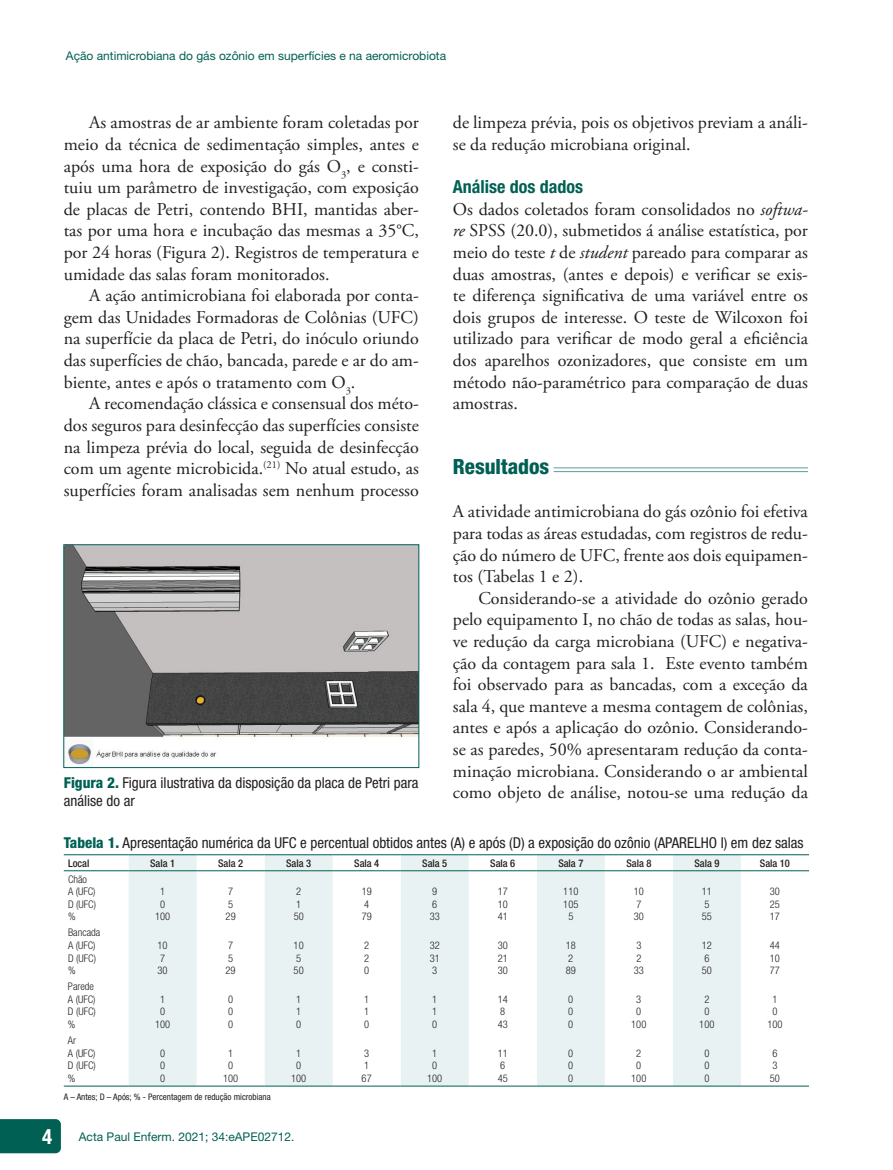
<style>
.page{position:relative;width:893px;height:1170px;background:#fff}
.page>*{position:absolute;margin:0;border:0;box-sizing:border-box;transform-origin:0 0}
.t1{font:800 condensed 21px "Helvetica Neue LT Std";color:#006053}
.t2{font:700 condensed 21px "Helvetica Neue LT Std";color:#fff}
.t3{font:18px/21.6px "Adobe Garamond Pro";color:#231f20;text-align:justify}
.t4{font:700 condensed 18px "Helvetica Neue LT Std";color:#006053}
.t5{font:condensed 15px/18px "Helvetica Neue LT Std";color:#231f20}
.t6{font:12px "Helvetica Neue LT Std";color:#006053}
.t7{font:300 condensed 10.5px/12.6px "Helvetica Neue LT Std";color:#231f20}
.t8{font:500 condensed 10.5px "Helvetica Neue LT Std";color:#231f20}
.t9{font:condensed 9px "Helvetica Neue LT Std";color:#231f20}
.s1{font-style:italic}
.s2{font-weight:800;color:#006053}
</style>
<div class="page">
<div style="left:0;top:1119px;width:61px;height:34px;background:#006053"></div>
<hr style="left:453px;top:467px;width:355px;height:1px;background:#5c9e99">
<hr style="left:453px;top:471px;width:355px;height:1px;background:#5c9e99">
<div style="left:453px;top:461px;width:101px;height:20px;background:#fff"></div>
<img style="left:65px;top:546px;width:352px;height:219px">
<div style="left:63px;top:544px;width:356px;height:224px;border:1px solid #006053"></div>
<svg style="left:129px;top:855px;width:612px;height:230px;fill:#e9f2f2"></svg>
<hr style="left:64px;top:854px;width:65px;height:1px;background:#006053">
<hr style="left:129px;top:854px;width:68px;height:1px;background:#006053">
<hr style="left:197px;top:854px;width:68px;height:1px;background:#006053">
<hr style="left:265px;top:854px;width:68px;height:1px;background:#006053">
<hr style="left:333px;top:854px;width:68px;height:1px;background:#006053">
<hr style="left:401px;top:854px;width:68px;height:1px;background:#006053">
<hr style="left:469px;top:854px;width:68px;height:1px;background:#006053">
<hr style="left:537px;top:854px;width:68px;height:1px;background:#006053">
<hr style="left:605px;top:854px;width:68px;height:1px;background:#006053">
<hr style="left:673px;top:854px;width:68px;height:1px;background:#006053">
<hr style="left:741px;top:854px;width:68px;height:1px;background:#006053">
<hr style="left:64px;top:870px;width:65px;height:1px;background:#006053">
<hr style="left:129px;top:870px;width:68px;height:1px;background:#006053">
<hr style="left:197px;top:870px;width:68px;height:1px;background:#006053">
<hr style="left:265px;top:870px;width:68px;height:1px;background:#006053">
<hr style="left:333px;top:870px;width:68px;height:1px;background:#006053">
<hr style="left:401px;top:870px;width:68px;height:1px;background:#006053">
<hr style="left:469px;top:870px;width:68px;height:1px;background:#006053">
<hr style="left:537px;top:870px;width:68px;height:1px;background:#006053">
<hr style="left:605px;top:870px;width:68px;height:1px;background:#006053">
<hr style="left:673px;top:870px;width:68px;height:1px;background:#006053">
<hr style="left:741px;top:870px;width:68px;height:1px;background:#006053">
<hr style="left:64px;top:1085px;width:65px;height:1px;background:#006053">
<hr style="left:129px;top:1085px;width:68px;height:1px;background:#006053">
<hr style="left:197px;top:1085px;width:68px;height:1px;background:#006053">
<hr style="left:265px;top:1085px;width:68px;height:1px;background:#006053">
<hr style="left:333px;top:1085px;width:68px;height:1px;background:#006053">
<hr style="left:401px;top:1085px;width:68px;height:1px;background:#006053">
<hr style="left:469px;top:1085px;width:68px;height:1px;background:#006053">
<hr style="left:537px;top:1085px;width:68px;height:1px;background:#006053">
<hr style="left:605px;top:1085px;width:68px;height:1px;background:#006053">
<hr style="left:673px;top:1085px;width:68px;height:1px;background:#006053">
<hr style="left:741px;top:1085px;width:68px;height:1px;background:#006053">
<p class="t6" style="left:66px;top:48px;width:382px">Ação antimicrobiana do gás ozônio em superfícies e na aeromicrobiota</p>
<p class="t3" style="left:64px;top:112px;width:357px;text-indent:26px">As amostras de ar ambiente foram coletadas por meio da técnica de sedimentação simples, antes e após uma hora de exposição do gás O<sub>3</sub>, e consti&shy;tuiu um parâmetro de investigação, com exposição de placas de Petri, contendo BHI, mantidas aber&shy;tas por uma hora e incubação das mesmas a 35°C, por 24 horas (Figura 2). Registros de temperatura e umidade das salas foram monitorados.</p>
<p class="t3" style="left:64px;top:285px;width:357px;text-indent:26px">A ação antimicrobiana foi elaborada por conta&shy;gem das Unidades Formadoras de Colônias (UFC) na superfície da placa de Petri, do inóculo oriundo das superfícies de chão, bancada, parede e ar do am&shy;biente, antes e após o tratamento com O<sub>3</sub>.</p>
<p class="t3" style="left:64px;top:393px;width:357px;text-indent:26px">A recomendação clássica e consensual dos méto&shy;dos seguros para desinfecção das superfícies consiste na limpeza prévia do local, seguida de desinfecção com um agente microbicida.<sup>(21)</sup> No atual estudo, as superfícies foram analisadas sem nenhum processo</p>
<p class="t3" style="left:453px;top:112px;width:357px">de limpeza prévia, pois os objetivos previam a análi&shy;se da redução microbiana original.</p>
<p class="t4" style="left:453px;top:176px;width:132px">Análise dos dados</p>
<p class="t3" style="left:453px;top:199px;width:357px">Os dados coletados foram consolidados no <span class="s1">softwa&shy;re</span> SPSS (20.0), submetidos á análise estatística, por meio do teste <span class="s1">t</span> de <span class="s1">student</span> pareado para comparar as duas amostras, (antes e depois) e verificar se exis&shy;te diferença significativa de uma variável entre os dois grupos de interesse. O teste de Wilcoxon foi utilizado para verificar de modo geral a eficiência dos aparelhos ozonizadores, que consiste em um método não-paramétrico para comparação de duas amostras.</p>
<p class="t1" style="left:453px;top:453px;width:98px">Resultados</p>
<p class="t3" style="left:453px;top:501px;width:357px">A atividade antimicrobiana do gás ozônio foi efetiva para todas as áreas estudadas, com registros de redu&shy;ção do número de UFC, frente aos dois equipamen&shy;tos (Tabelas 1 e 2).</p>
<p class="t3" style="left:453px;top:588px;width:357px;text-indent:26px">Considerando-se a atividade do ozônio gerado pelo equipamento I, no chão de todas as salas, hou&shy;ve redução da carga microbiana (UFC) e negativa&shy;ção da contagem para sala 1. Este evento também foi observado para as bancadas, com a exceção da sala 4, que manteve a mesma contagem de colônias, antes e após a aplicação do ozônio. Considerando&shy;se as paredes, 50% apresentaram redução da conta&shy;minação microbiana. Considerando o ar ambiental como objeto de análise, notou-se uma redução da</p>
<p class="t5" style="left:64px;top:774px;width:356px"><span class="s2">Figura 2.</span> Figura ilustrativa da disposição da placa de Petri para análise do ar</p>
<p class="t5" style="left:64px;top:833px;width:741px"><span class="s2">Tabela 1.</span> Apresentação numérica da UFC e percentual obtidos antes (A) e após (D) a exposição do ozônio (APARELHO I) em dez salas</p>
<p class="t8" style="left:68px;top:856px;width:23px">Local</p>
<p class="t8" style="left:150px;top:856px;width:27px">Sala 1</p>
<p class="t8" style="left:218px;top:856px;width:27px">Sala 2</p>
<p class="t8" style="left:286px;top:856px;width:27px">Sala 3</p>
<p class="t8" style="left:354px;top:856px;width:27px">Sala 4</p>
<p class="t8" style="left:422px;top:856px;width:27px">Sala 5</p>
<p class="t8" style="left:490px;top:856px;width:27px">Sala 6</p>
<p class="t8" style="left:558px;top:856px;width:27px">Sala 7</p>
<p class="t8" style="left:626px;top:856px;width:27px">Sala 8</p>
<p class="t8" style="left:694px;top:856px;width:27px">Sala 9</p>
<p class="t8" style="left:760px;top:856px;width:32px">Sala 10</p>
<p class="t7" style="left:68px;top:872px;width:29px">Chão<br>A (UFC)<br>D (UFC) %</p>
<p class="t7" style="left:155px;top:885px;width:17px;text-align:center">1<br>0<br>100</p>
<p class="t7" style="left:226px;top:885px;width:12px">7<br>5<br>29</p>
<p class="t7" style="left:294px;top:885px;width:12px">2<br>1<br>50</p>
<p class="t7" style="left:362px;top:885px;width:12px">19<br>4<br>79</p>
<p class="t7" style="left:430px;top:885px;width:12px">9<br>6<br>33</p>
<p class="t7" style="left:498px;top:885px;width:12px;text-align:justify">17<br>10<br>41</p>
<p class="t7" style="left:563px;top:885px;width:17px;text-align:center">110<br>105<br>5</p>
<p class="t7" style="left:634px;top:885px;width:12px">10<br>7<br>30</p>
<p class="t7" style="left:702px;top:885px;width:12px">11<br>5<br>55</p>
<p class="t7" style="left:770px;top:885px;width:12px;text-align:justify">30<br>25<br>17</p>
<p class="t7" style="left:68px;top:926px;width:34px">Bancada<br>A (UFC)<br>D (UFC) %</p>
<p class="t7" style="left:68px;top:980px;width:29px">Parede<br>A (UFC)<br>D (UFC) %</p>
<p class="t7" style="left:158px;top:938px;width:12px">10<br>7<br>30</p>
<p class="t7" style="left:226px;top:938px;width:12px">7<br>5<br>29</p>
<p class="t7" style="left:294px;top:938px;width:12px">10<br>5<br>50</p>
<p class="t7" style="left:364px;top:938px;width:7px;text-align:justify">2<br>2<br>0</p>
<p class="t7" style="left:430px;top:938px;width:12px;text-align:justify">32<br>31<br>3</p>
<p class="t7" style="left:498px;top:938px;width:12px;text-align:justify">30<br>21<br>30</p>
<p class="t7" style="left:566px;top:938px;width:12px">18<br>2<br>89</p>
<p class="t7" style="left:634px;top:938px;width:12px">3<br>2<br>33</p>
<p class="t7" style="left:702px;top:938px;width:12px">12<br>6<br>50</p>
<p class="t7" style="left:770px;top:938px;width:12px;text-align:justify">44<br>10<br>77</p>
<p class="t7" style="left:155px;top:992px;width:17px;text-align:center">1<br>0<br>100</p>
<p class="t7" style="left:228px;top:992px;width:7px;text-align:justify">0<br>0<br>0</p>
<p class="t7" style="left:296px;top:992px;width:7px;text-align:justify">1<br>1<br>0</p>
<p class="t7" style="left:364px;top:992px;width:7px;text-align:justify">1<br>1<br>0</p>
<p class="t7" style="left:432px;top:992px;width:7px;text-align:justify">1<br>1<br>0</p>
<p class="t7" style="left:498px;top:992px;width:12px">14<br>8<br>43</p>
<p class="t7" style="left:568px;top:992px;width:7px;text-align:justify">0<br>0<br>0</p>
<p class="t7" style="left:631px;top:992px;width:17px;text-align:center">3<br>0<br>100</p>
<p class="t7" style="left:699px;top:992px;width:17px;text-align:center">2<br>0<br>100</p>
<p class="t7" style="left:767px;top:992px;width:17px;text-align:center">1<br>0<br>100</p>
<p class="t7" style="left:68px;top:1033px;width:29px">Ar<br>A (UFC)<br>D (UFC) %</p>
<p class="t7" style="left:160px;top:1046px;width:7px;text-align:justify">0<br>0<br>0</p>
<p class="t7" style="left:223px;top:1046px;width:17px;text-align:center">1<br>0<br>100</p>
<p class="t7" style="left:291px;top:1046px;width:17px;text-align:center">1<br>0<br>100</p>
<p class="t7" style="left:362px;top:1046px;width:12px">3<br>1<br>67</p>
<p class="t7" style="left:427px;top:1046px;width:17px;text-align:center">1<br>0<br>100</p>
<p class="t7" style="left:498px;top:1046px;width:12px">11<br>6<br>45</p>
<p class="t7" style="left:568px;top:1046px;width:7px;text-align:justify">0<br>0<br>0</p>
<p class="t7" style="left:631px;top:1046px;width:17px;text-align:center">2<br>0<br>100</p>
<p class="t7" style="left:704px;top:1046px;width:7px;text-align:justify">0<br>0<br>0</p>
<p class="t7" style="left:770px;top:1046px;width:12px">6<br>3<br>50</p>
<p class="t9" style="left:64px;top:1091px;width:208px">A – Antes; D – Após; % - Percentagem de redução microbiana</p>
<p class="t2" style="left:42px;top:1123px;width:12px">4</p>
<p class="t6" style="left:79px;top:1129px;width:217px">Acta Paul Enferm. 2021; 34:eAPE02712.</p>
</div>
